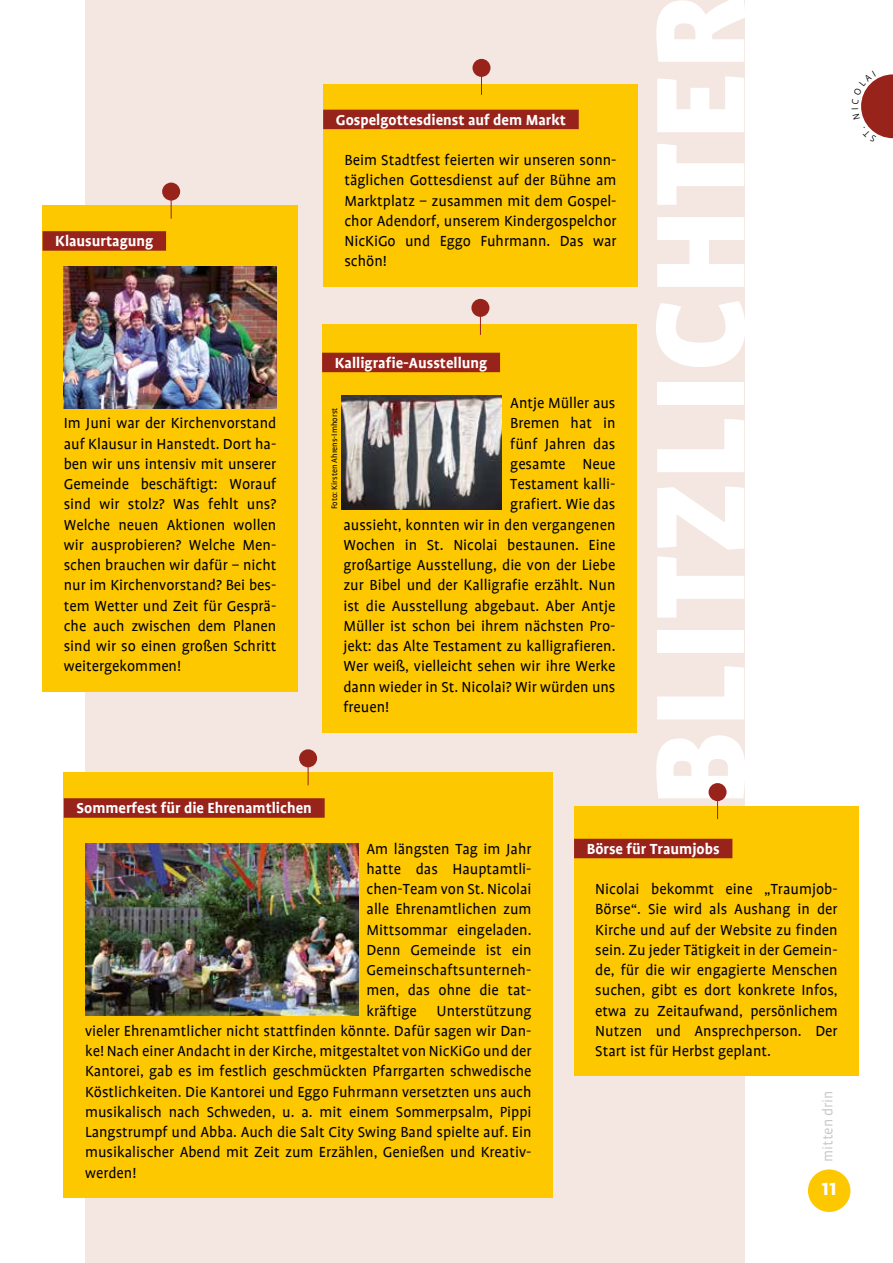
<style>
.page{position:relative;width:893px;height:1263px;background:#fff}
.page>*{position:absolute;margin:0;border:0;box-sizing:border-box;transform-origin:0 0}
.t1{font:900 129px "Vista Sans";color:#fff}
.t2{font:700 24px "Profile";color:#fff}
.t3{font:16.5px/20.2px "Profile";color:#000;text-align:justify}
.t4{font:700 16.5px "Profile";color:#fff}
.t5{font:14.25px "Vista Sans";color:#c6c6c6}
.t6{font:9px "Profile";color:#000}
</style>
<div class="page">
<div style="left:85px;top:0;width:659px;height:1263px;background:#f4e7e2"></div>
<div style="left:808px;top:1169px;width:42px;height:43px;background:#fec800;border-radius:50%"></div>
<div style="left:574px;top:806px;width:285px;height:270px;background:#fec800"></div>
<div style="left:574px;top:839px;width:158px;height:19px;background:#98231b"></div>
<svg style="left:717px;top:801px;width:1px;height:18px"></svg>
<div style="left:709px;top:783px;width:18px;height:18px;background:#98231b;border-radius:50%"></div>
<div style="left:43px;top:206px;width:255px;height:486px;background:#fec800"></div>
<div style="left:43px;top:231px;width:123px;height:20px;background:#98231b"></div>
<svg style="left:171px;top:201px;width:1px;height:18px"></svg>
<div style="left:162px;top:183px;width:18px;height:18px;background:#98231b;border-radius:50%"></div>
<img style="left:64px;top:266px;width:212px;height:142px">
<div style="left:323px;top:84px;width:315px;height:203px;background:#fec800"></div>
<div style="left:323px;top:110px;width:256px;height:19px;background:#98231b"></div>
<svg style="left:481px;top:77px;width:1px;height:18px"></svg>
<div style="left:472px;top:59px;width:18px;height:18px;background:#98231b;border-radius:50%"></div>
<div style="left:64px;top:773px;width:489px;height:425px;background:#fec800"></div>
<div style="left:64px;top:798px;width:261px;height:20px;background:#98231b"></div>
<svg style="left:308px;top:767px;width:1px;height:18px"></svg>
<div style="left:299px;top:749px;width:18px;height:18px;background:#98231b;border-radius:50%"></div>
<img style="left:85px;top:844px;width:273px;height:172px">
<div style="left:322px;top:324px;width:315px;height:408px;background:#fec800"></div>
<div style="left:322px;top:353px;width:178px;height:19px;background:#98231b"></div>
<img style="left:342px;top:395px;width:160px;height:114px">
<svg style="left:480px;top:317px;width:1px;height:18px"></svg>
<div style="left:471px;top:299px;width:18px;height:18px;background:#98231b;border-radius:50%"></div>
<svg style="left:861px;top:74px;width:32px;height:65px"></svg>
<p class="t4" style="left:55px;top:232px;width:100px">Klausurtagung</p>
<p class="t3" style="left:64px;top:413px;width:214px">Im Juni war der Kirchenvorstand auf Klausur in Hanstedt. Dort ha&shy;ben wir uns intensiv mit unserer Gemeinde beschäftigt: Worauf sind wir stolz? Was fehlt uns?<br>Welche neuen Aktionen wollen wir ausprobieren? Welche Men&shy;schen brauchen wir dafür – nicht nur im Kirchenvorstand? Bei bes&shy;tem Wetter und Zeit für Gesprä&shy;che auch zwischen dem Planen sind wir so einen großen Schritt weitergekommen!</p>
<p class="t4" style="left:336px;top:111px;width:232px">Gospelgottesdienst auf dem Markt</p>
<p class="t3" style="left:344px;top:150px;width:274px">Beim Stadtfest feierten wir unseren sonn&shy;täglichen Gottesdienst auf der Bühne am Marktplatz – zusammen mit dem Gospel&shy;chor Adendorf, unserem Kindergospelchor NicKiGo und Eggo Fuhrmann. Das war schön!</p>
<p class="t4" style="left:335px;top:354px;width:154px">Kalligrafie-Ausstellung</p>
<p class="t3" style="left:510px;top:393px;width:107px">Antje Müller aus</p>
<p class="t3" style="left:510px;top:413px;width:107px">Bremen hat in</p>
<p class="t3" style="left:510px;top:433px;width:107px">fünf Jahren das</p>
<p class="t3" style="left:510px;top:454px;width:107px">gesamte Neue</p>
<p class="t3" style="left:510px;top:474px;width:107px">Testament kalli-</p>
<p class="t3" style="left:510px;top:494px;width:107px">grafiert. Wie das</p>
<p class="t3" style="left:343px;top:514px;width:274px">aussieht, konnten wir in den vergangenen</p>
<p class="t3" style="left:343px;top:535px;width:274px">Wochen in St. Nicolai bestaunen. Eine</p>
<p class="t3" style="left:343px;top:555px;width:274px">großartige Ausstellung, die von der Liebe</p>
<p class="t3" style="left:343px;top:575px;width:274px">zur Bibel und der Kalligrafie erzählt. Nun</p>
<p class="t3" style="left:343px;top:595px;width:274px">ist die Ausstellung abgebaut. Aber Antje</p>
<p class="t3" style="left:343px;top:616px;width:274px">Müller ist schon bei ihrem nächsten Pro-</p>
<p class="t3" style="left:343px;top:636px;width:274px">jekt: das Alte Testament zu kalligrafieren.</p>
<p class="t3" style="left:343px;top:656px;width:274px">Wer weiß, vielleicht sehen wir ihre Werke</p>
<p class="t3" style="left:343px;top:676px;width:274px">dann wieder in St. Nicolai? Wir würden uns</p>
<p class="t3" style="left:343px;top:697px;width:47px">freuen!</p>
<p class="t6" style="left:330px;top:509px;width:103px;rotate:-90deg">Foto: Kirsten Ahrens-Imhorst</p>
<p class="t4" style="left:77px;top:799px;width:237px">Sommerfest für die Ehrenamtlichen</p>
<h1 class="t1" style="left:634px;top:808px;width:818px;rotate:-90deg">BLITZLICHTER</h1>
<p class="t3" style="left:367px;top:838px;width:166px">Am längsten Tag im Jahr</p>
<p class="t3" style="left:367px;top:859px;width:166px">hatte das Hauptamtli-</p>
<p class="t3" style="left:367px;top:879px;width:166px">chen-Team von St. Nicolai</p>
<p class="t3" style="left:367px;top:899px;width:166px">alle Ehrenamtlichen zum</p>
<p class="t3" style="left:367px;top:919px;width:166px">Mittsommar eingeladen.</p>
<p class="t3" style="left:367px;top:940px;width:166px">Denn Gemeinde ist ein</p>
<p class="t3" style="left:367px;top:960px;width:166px">Gemeinschaftsunterneh-</p>
<p class="t3" style="left:367px;top:980px;width:166px">men, das ohne die tat-</p>
<p class="t3" style="left:367px;top:1000px;width:166px">kräftige Unterstützung</p>
<p class="t3" style="left:85px;top:1021px;width:448px">vieler Ehrenamtlicher nicht stattfinden könnte. Dafür sagen wir Dan-</p>
<p class="t3" style="left:85px;top:1041px;width:448px">ke! Nach einer Andacht in der Kirche, mitgestaltet von NicKiGo und der</p>
<p class="t3" style="left:85px;top:1061px;width:448px">Kantorei, gab es im festlich geschmückten Pfarrgarten schwedische</p>
<p class="t3" style="left:85px;top:1081px;width:448px">Köstlichkeiten. Die Kantorei und Eggo Fuhrmann versetzten uns auch</p>
<p class="t3" style="left:85px;top:1102px;width:448px">musikalisch nach Schweden, u. a. mit einem Sommerpsalm, Pippi</p>
<p class="t3" style="left:85px;top:1122px;width:448px">Langstrumpf und Abba. Auch die Salt City Swing Band spielte auf. Ein</p>
<p class="t3" style="left:85px;top:1142px;width:448px">musikalischer Abend mit Zeit zum Erzählen, Genießen und Kreativ-</p>
<p class="t3" style="left:85px;top:1162px;width:53px">werden!</p>
<p class="t4" style="left:587px;top:840px;width:134px">Börse für Traumjobs</p>
<p class="t3" style="left:595px;top:879px;width:244px">Nicolai bekommt eine „Traumjob-Börse“. Sie wird als Aushang in der Kirche und auf der Website zu finden sein. Zu jeder Tätigkeit in der Gemein&shy;de, für die wir engagierte Menschen suchen, gibt es dort konkrete Infos, etwa zu Zeitaufwand, persönlichem Nutzen und Ansprechperson. Der Start ist für Herbst geplant.</p>
<p class="t5" style="left:820px;top:1162px;width:73px;rotate:-90deg">mitten drin</p>
<h2 class="t2" style="left:822px;top:1175px;width:17px">11</h2>
</div>
